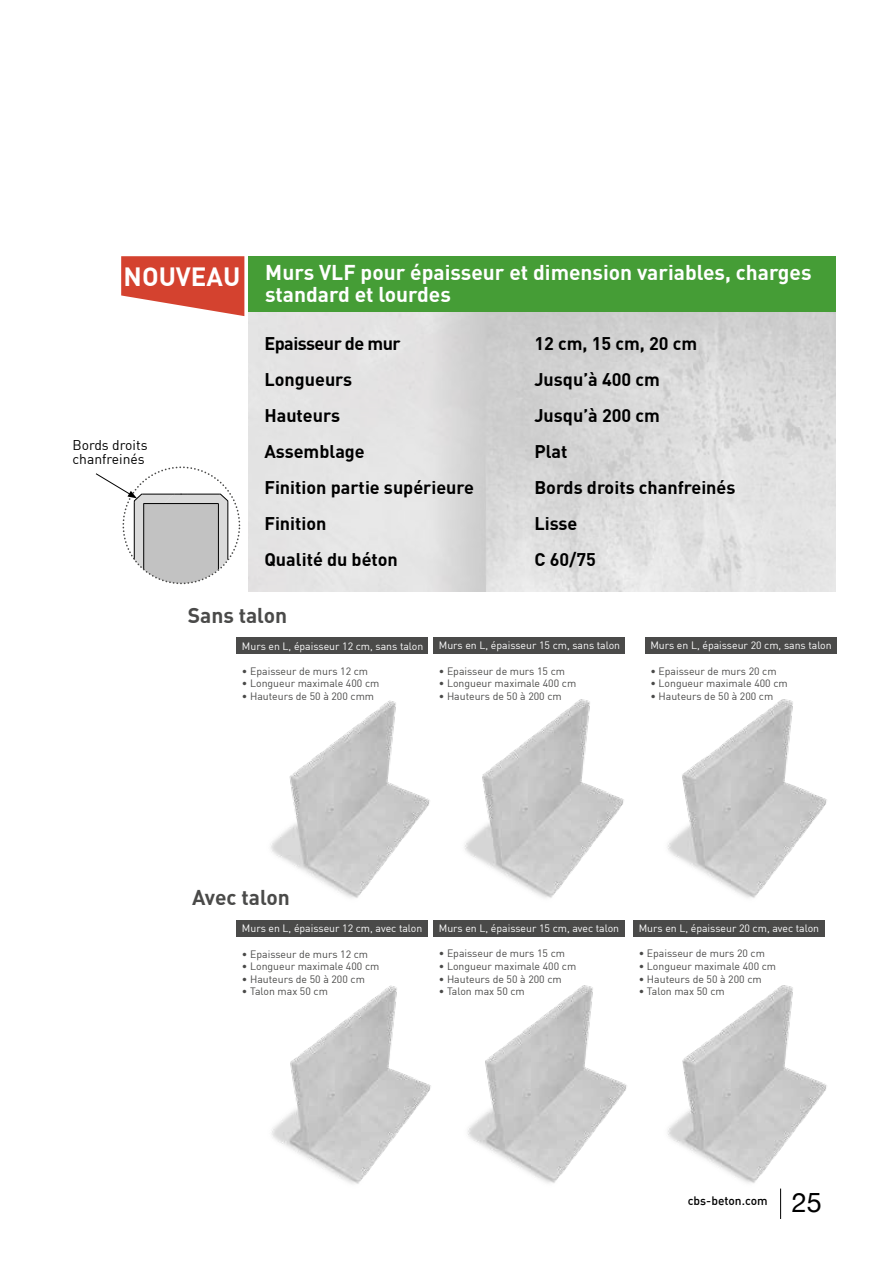
<style>
.page{position:relative;width:893px;height:1263px;background:#fff}
.page>*{position:absolute;margin:0;border:0;box-sizing:border-box;transform-origin:0 0}
.t1{font:27px "Helvetica Neue";color:#000}
.t2{font:700 25.8px "DIN";color:#fff}
.t3{font:700 21px/22.5px "DIN";color:#fff}
.t4{font:700 21px "DIN";color:#4a4a49}
.t5{font:700 18px "DIN";color:#000}
.t6{font:700 18px "DIN";letter-spacing:-.03em;color:#000}
.t7{font:13.8px/13.8px "DIN";color:#000}
.t8{font:500 12px "DIN";color:#000}
.t9{font:10.5px "DIN";color:#4a4a49}
.t10{font:10.5px "DIN";color:#fff}
</style>
<div class="page">
<hr style="left:780px;top:1188px;width:1px;height:31px;background:#000">
<img style="left:248px;top:311px;width:588px;height:280px">
<div style="left:248px;top:256px;width:588px;height:55px;background:#459d36"></div>
<img style="left:271px;top:985px;width:160px;height:199px">
<img style="left:467px;top:985px;width:160px;height:198px">
<img style="left:667px;top:985px;width:160px;height:220px">
<div style="left:236px;top:920px;width:192px;height:16px;background:#4a4a49"></div>
<div style="left:433px;top:920px;width:192px;height:16px;background:#4a4a49"></div>
<div style="left:633px;top:920px;width:192px;height:16px;background:#4a4a49"></div>
<img style="left:270px;top:700px;width:160px;height:198px">
<img style="left:464px;top:699px;width:160px;height:199px">
<img style="left:667px;top:699px;width:160px;height:199px">
<div style="left:236px;top:637px;width:192px;height:17px;background:#4a4a49"></div>
<div style="left:433px;top:637px;width:192px;height:16px;background:#4a4a49"></div>
<div style="left:645px;top:637px;width:191px;height:16px;background:#4a4a49"></div>
<svg style="left:121px;top:256px;width:123px;height:60px"></svg>
<hr style="left:228px;top:502px;width:1px;height:81px;background:#000">
<svg style="left:95px;top:473px;width:133px;height:110px"></svg>
<h2 class="t2" style="left:124px;top:260px;width:118px">NOUVEAU</h2>
<h3 class="t7" style="left:72px;top:438px;width:77px">Bords droits chanfreinés</h3>
<h3 class="t3" style="left:265px;top:260px;width:548px">Murs VLF pour épaisseur et dimension variables, charges standard et lourdes</h3>
<h3 class="t6" style="left:264px;top:332px;width:138px">Epaisseur de mur</h3>
<h3 class="t5" style="left:534px;top:332px;width:164px">12 cm, 15 cm, 20 cm</h3>
<h3 class="t5" style="left:264px;top:368px;width:89px">Longueurs</h3>
<h3 class="t5" style="left:534px;top:368px;width:127px">Jusqu’à 400 cm</h3>
<h3 class="t5" style="left:264px;top:404px;width:77px">Hauteurs</h3>
<h3 class="t5" style="left:534px;top:404px;width:127px">Jusqu’à 200 cm</h3>
<h3 class="t5" style="left:264px;top:440px;width:102px">Assemblage</h3>
<h3 class="t5" style="left:534px;top:440px;width:35px">Plat</h3>
<h3 class="t5" style="left:264px;top:476px;width:211px">Finition partie supérieure</h3>
<h3 class="t5" style="left:534px;top:476px;width:203px">Bords droits chanfreinés</h3>
<h3 class="t5" style="left:264px;top:512px;width:64px">Finition</h3>
<h3 class="t5" style="left:534px;top:512px;width:45px">Lisse</h3>
<h3 class="t5" style="left:264px;top:548px;width:135px">Qualité du béton</h3>
<h3 class="t5" style="left:534px;top:548px;width:63px">C 60/75</h3>
<h3 class="t4" style="left:188px;top:601px;width:101px">Sans talon</h3>
<p class="t10" style="left:242px;top:639px;width:183px">Murs en L, épaisseur 12 cm, sans talon</p>
<p class="t9" style="left:242px;top:664px;width:128px">• Epaisseur de murs 12 cm</p>
<p class="t9" style="left:242px;top:677px;width:139px">• Longueur maximale 400 cm</p>
<p class="t9" style="left:242px;top:690px;width:134px">• Hauteurs de 50 à 200 cmm</p>
<p class="t10" style="left:439px;top:639px;width:183px">Murs en L, épaisseur 15 cm, sans talon</p>
<p class="t9" style="left:439px;top:664px;width:128px">• Epaisseur de murs 15 cm</p>
<p class="t9" style="left:439px;top:677px;width:139px">• Longueur maximale 400 cm</p>
<p class="t9" style="left:439px;top:689px;width:124px">• Hauteurs de 50 à 200 cm</p>
<p class="t10" style="left:650px;top:639px;width:183px">Murs en L, épaisseur 20 cm, sans talon</p>
<p class="t9" style="left:650px;top:664px;width:128px">• Epaisseur de murs 20 cm</p>
<p class="t9" style="left:650px;top:677px;width:139px">• Longueur maximale 400 cm</p>
<p class="t9" style="left:650px;top:689px;width:124px">• Hauteurs de 50 à 200 cm</p>
<h3 class="t4" style="left:192px;top:884px;width:99px">Avec talon</h3>
<p class="t10" style="left:242px;top:922px;width:182px">Murs en L, épaisseur 12 cm, avec talon</p>
<p class="t9" style="left:242px;top:947px;width:128px">• Epaisseur de murs 12 cm</p>
<p class="t9" style="left:242px;top:960px;width:139px">• Longueur maximale 400 cm</p>
<p class="t9" style="left:242px;top:972px;width:124px">• Hauteurs de 50 à 200 cm</p>
<p class="t9" style="left:242px;top:985px;width:88px">• Talon max 50 cm</p>
<p class="t10" style="left:439px;top:922px;width:182px">Murs en L, épaisseur 15 cm, avec talon</p>
<p class="t9" style="left:439px;top:947px;width:128px">• Epaisseur de murs 15 cm</p>
<p class="t9" style="left:439px;top:959px;width:139px">• Longueur maximale 400 cm</p>
<p class="t9" style="left:439px;top:972px;width:124px">• Hauteurs de 50 à 200 cm</p>
<p class="t9" style="left:439px;top:985px;width:88px">• Talon max 50 cm</p>
<p class="t10" style="left:639px;top:922px;width:182px">Murs en L, épaisseur 20 cm, avec talon</p>
<p class="t9" style="left:639px;top:947px;width:128px">• Epaisseur de murs 20 cm</p>
<p class="t9" style="left:639px;top:959px;width:139px">• Longueur maximale 400 cm</p>
<p class="t9" style="left:639px;top:972px;width:124px">• Hauteurs de 50 à 200 cm</p>
<p class="t9" style="left:639px;top:985px;width:88px">• Talon max 50 cm</p>
<p class="t8" style="left:688px;top:1193px;width:81px">cbs-beton.com</p>
<h1 class="t1" style="left:792px;top:1183px;width:32px">25</h1>
</div>
